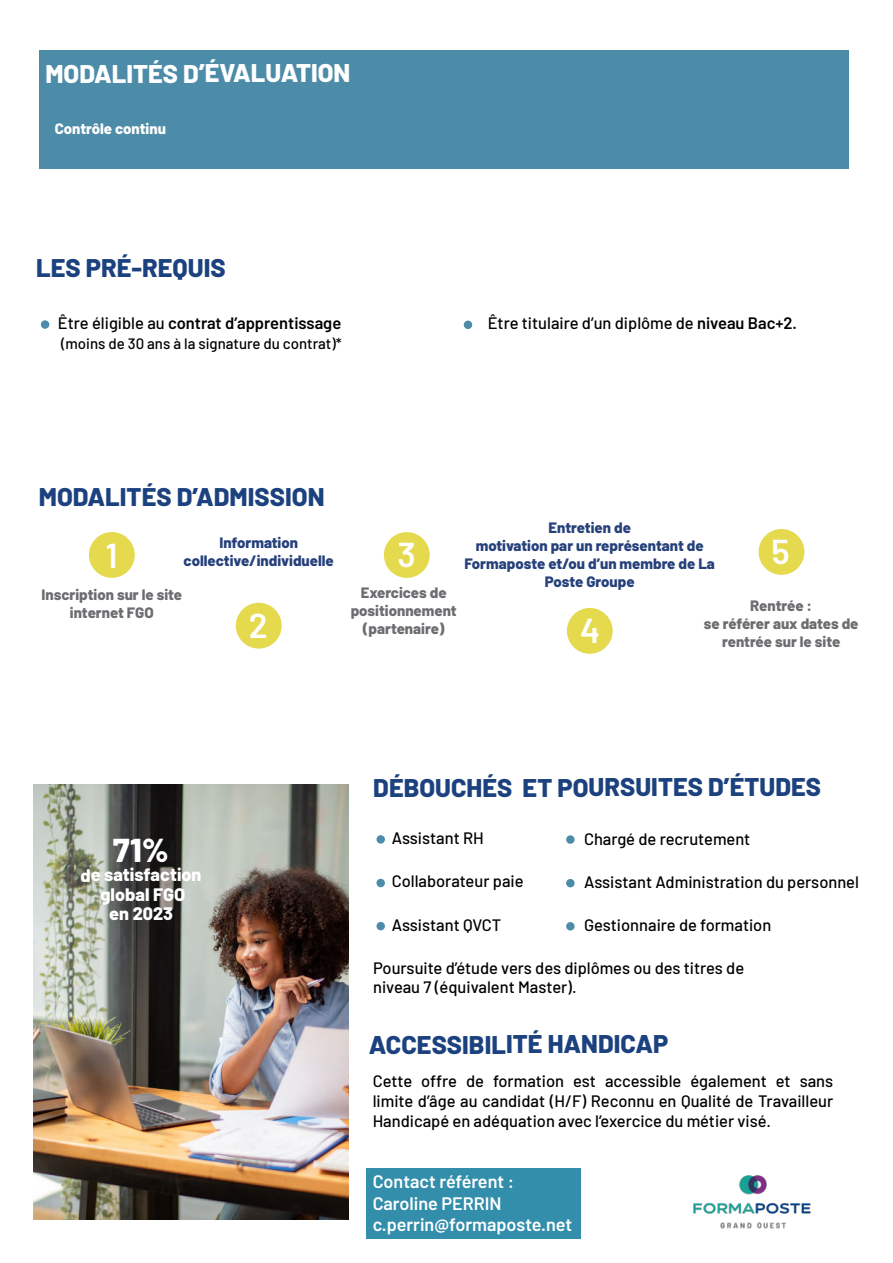
<style>
.page{position:relative;width:893px;height:1263px;background:#fff}
.page>*{position:absolute;margin:0;border:0;box-sizing:border-box;transform-origin:0 0}
.t1{font:600 34.5px "Barlow";color:#fff}
.t2{font:800 33px "Barlow";color:#fff}
.t3{font:800 25.5px "Barlow";letter-spacing:-.005em;color:#1b417e}
.t4{font:800 25.5px "Barlow";letter-spacing:-.005em;color:#fff}
.t5{font:600 18px/21.6px "Barlow";color:#fff}
.t6{font:800 18px/19.5px "Barlow";letter-spacing:-.005em;color:#fff;text-align:center}
.t7{font:500 16.5px/19.8px "Barlow";color:#000}
.t8{font:600 16.5px "Barlow";color:#000}
.t9{font:800 15px/18px "Barlow";color:#25407a;text-align:center}
.t10{font:800 15px/18px "Barlow";color:#6c6d70;text-align:center}
.t11{font:500 15px "Barlow";color:#000}
.t12{font:800 15px "Barlow";color:#fff}
.s1{font-weight:500}
.s2{font-weight:600}
</style>
<div class="page">
<img style="left:34px;top:785px;width:315px;height:434px">
<div style="left:89px;top:532px;width:46px;height:46px;background:#e5d94d;border-radius:50%"></div>
<div style="left:384px;top:532px;width:46px;height:46px;background:#e5d94d;border-radius:50%"></div>
<div style="left:759px;top:529px;width:45px;height:46px;background:#e5d94d;border-radius:50%"></div>
<div style="left:567px;top:608px;width:46px;height:46px;background:#e5d94d;border-radius:50%"></div>
<div style="left:236px;top:603px;width:46px;height:46px;background:#e5d94d;border-radius:50%"></div>
<div style="left:39px;top:50px;width:809px;height:119px;background:#4d8ca9"></div>
<div style="left:41px;top:320px;width:8px;height:9px;background:#4d8ca8;border-radius:50%"></div>
<div style="left:464px;top:321px;width:8px;height:8px;background:#4d8ca8;border-radius:50%"></div>
<img style="left:693px;top:1175px;width:118px;height:54px">
<div style="left:566px;top:835px;width:9px;height:9px;background:#4d8ca8;border-radius:50%"></div>
<div style="left:376px;top:835px;width:9px;height:9px;background:#4d8ca8;border-radius:50%"></div>
<div style="left:566px;top:879px;width:9px;height:8px;background:#4d8ca8;border-radius:50%"></div>
<div style="left:376px;top:879px;width:9px;height:8px;background:#4d8ca8;border-radius:50%"></div>
<div style="left:566px;top:922px;width:9px;height:8px;background:#4d8ca8;border-radius:50%"></div>
<div style="left:376px;top:922px;width:9px;height:8px;background:#4d8ca8;border-radius:50%"></div>
<div style="left:367px;top:1168px;width:214px;height:71px;background:#338eab"></div>
<h3 class="t4" style="left:45px;top:63px;width:307px">MODALITÉS D’ÉVALUATION</h3>
<p class="t12" style="left:55px;top:123px;width:113px">Contrôle continu</p>
<h3 class="t3" style="left:36px;top:258px;width:191px">LES PRÉ-REQUIS</h3>
<p class="t8" style="left:58px;top:317px;width:285px"><span class="s1">Être éligible au</span> contrat d’apprentissage</p>
<p class="t7" style="left:488px;top:315px;width:311px">Être titulaire d’un diplôme de <span class="s2">niveau Bac+2.</span></p>
<p class="t11" style="left:61px;top:333px;width:282px">(moins de 30 ans à la signature du contrat)*</p>
<h3 class="t3" style="left:39px;top:487px;width:287px">MODALITÉS D’ADMISSION</h3>
<h1 class="t1" style="left:105px;top:543px;width:14px">1</h1>
<p class="t9" style="left:184px;top:535px;width:152px">Information collective/individuelle</p>
<p class="t10" style="left:41px;top:587px;width:142px">Inscription sur le site internet FGO</p>
<h1 class="t1" style="left:249px;top:613px;width:21px">2</h1>
<h1 class="t1" style="left:398px;top:542px;width:20px">3</h1>
<p class="t10" style="left:351px;top:584px;width:108px">Exercices de positionnement (partenaire)</p>
<p class="t9" style="left:465px;top:520px;width:252px">Entretien de<br>motivation par un représentant de<br>Formaposte et/ou d’un membre de La<br>Poste Groupe</p>
<p class="t10" style="left:704px;top:597px;width:156px">Rentrée :<br>se référer aux dates de rentrée sur le site</p>
<h1 class="t1" style="left:771px;top:539px;width:20px">5</h1>
<h1 class="t1" style="left:580px;top:618px;width:22px">4</h1>
<h2 class="t2" style="left:113px;top:837px;width:57px">71%</h2>
<p class="t6" style="left:80px;top:866px;width:123px">de satisfaction global FGO<br>en 2023</p>
<h3 class="t3" style="left:373px;top:777px;width:449px">DÉBOUCHÉS ET POURSUITES D’ÉTUDES</h3>
<p class="t7" style="left:392px;top:829px;width:94px">Assistant RH</p>
<p class="t7" style="left:584px;top:830px;width:168px">Chargé de recrutement</p>
<p class="t7" style="left:392px;top:873px;width:133px">Collaborateur paie</p>
<p class="t7" style="left:584px;top:874px;width:276px">Assistant Administration du personnel</p>
<p class="t7" style="left:392px;top:916px;width:111px">Assistant QVCT</p>
<p class="t7" style="left:584px;top:917px;width:189px">Gestionnaire de formation</p>
<p class="t7" style="left:373px;top:959px;width:373px">Poursuite d’étude vers des diplômes ou des titres de niveau 7 (équivalent Master).</p>
<h3 class="t3" style="left:369px;top:1034px;width:301px">ACCESSIBILITÉ HANDICAP</h3>
<p class="t7" style="left:373px;top:1073px;width:462px;text-align:justify">Cette offre de formation est accessible également et sans limite d’âge au candidat (H/F) Reconnu en Qualité de Travailleur Handicapé en adéquation avec l’exercice du métier visé.</p>
<p class="t5" style="left:373px;top:1172px;width:201px">Contact référent :<br>Caroline PERRIN c.perrin@formaposte.net</p>
</div>
